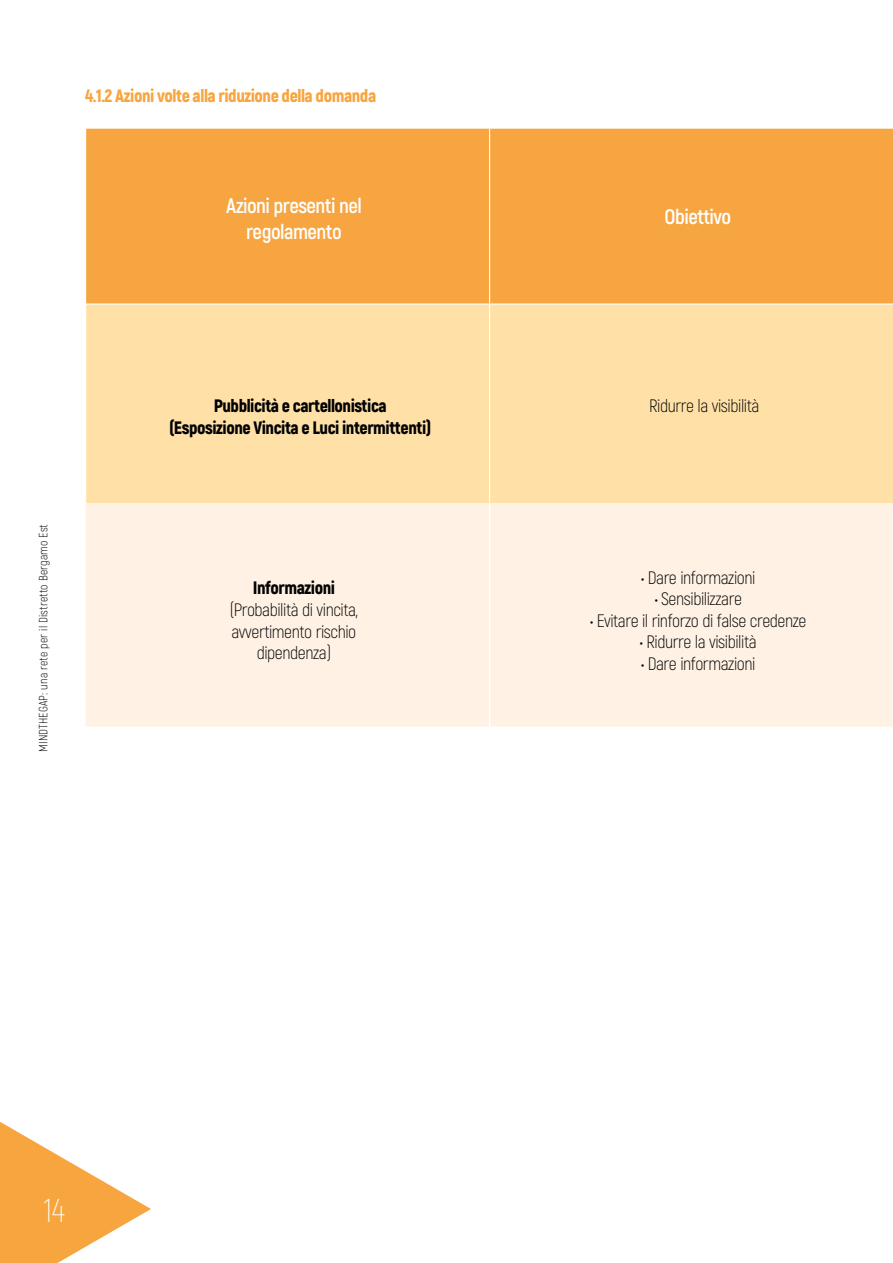
<style>
.page{position:relative;width:893px;height:1263px;background:#fff}
.page>*{position:absolute;margin:0;border:0;box-sizing:border-box;transform-origin:0 0}
.t1{font:200 33px "Akrobat";color:#fff}
.t2{font:700 21px/25.2px "Akrobat";letter-spacing:-.025em;color:#fff;text-align:center}
.t3{font:300 18px/21.6px "Akrobat";letter-spacing:-.025em;color:#020203;text-align:center}
.t4{font:900 18px/21.6px "Akrobat";letter-spacing:-.025em;color:#020203;text-align:center}
.t5{font:900 18px "Akrobat";letter-spacing:-.025em;color:#f7a53e}
.t6{font:300 12px "Akrobat";letter-spacing:.01em;color:#000}
.s1{font-weight:400}
</style>
<div class="page">
<svg style="left:0;top:1122px;width:151px;height:141px"></svg>
<div style="left:86px;top:128px;width:404px;height:176px;background:#f7a541"></div>
<div style="left:490px;top:128px;width:403px;height:176px;background:#f7a541"></div>
<div style="left:86px;top:305px;width:806px;height:198px;background:#ffe1a8"></div>
<div style="left:86px;top:503px;width:806px;height:224px;background:#fff2e4"></div>
<hr style="left:489px;top:503px;width:1px;height:224px;background:#fff">
<hr style="left:85px;top:128px;width:405px;height:1px;background:#fff">
<hr style="left:490px;top:128px;width:403px;height:1px;background:#fff">
<hr style="left:489px;top:129px;width:1px;height:174px;background:#fff">
<hr style="left:892px;top:129px;width:1px;height:174px;background:#fff">
<hr style="left:85px;top:303px;width:405px;height:2px;background:#fff">
<hr style="left:490px;top:303px;width:403px;height:2px;background:#fff">
<hr style="left:489px;top:305px;width:1px;height:198px;background:#fff">
<p class="t5" style="left:85px;top:84px;width:293px">4.1.2 Azioni volte alla riduzione della domanda</p>
<p class="t2" style="left:226px;top:193px;width:137px">Azioni presenti nel regolamento</p>
<p class="t2" style="left:665px;top:204px;width:68px">Obiettivo</p>
<p class="t6" style="left:36px;top:751px;width:229px;rotate:-90deg">MINDTHEGAP: una rete per il Distretto Bergamo Est</p>
<p class="t4" style="left:169px;top:395px;width:264px">Pubblicità e cartellonistica<br>(Esposizione Vincita e Luci intermittenti)</p>
<p class="t3" style="left:649px;top:395px;width:112px">Ridurre la visibilità</p>
<p class="t4" style="left:253px;top:577px;width:84px">Informazioni</p>
<p class="t3" style="left:230px;top:599px;width:130px">(Probabilità di vincita, avvertimento rischio dipendenza)</p>
<p class="t3" style="left:641px;top:566px;width:116px"><span class="s1">•</span> Dare informazioni</p>
<p class="t3" style="left:655px;top:588px;width:89px"><span class="s1">•</span> Sensibilizzare</p>
<p class="t3" style="left:590px;top:610px;width:218px"><span class="s1">•</span> Evitare il rinforzo di false credenze</p>
<p class="t3" style="left:640px;top:631px;width:118px"><span class="s1">•</span> Ridurre la visibilità</p>
<p class="t3" style="left:641px;top:653px;width:116px"><span class="s1">•</span> Dare informazioni</p>
<h1 class="t1" style="left:44px;top:1191px;width:23px">14</h1>
</div>
